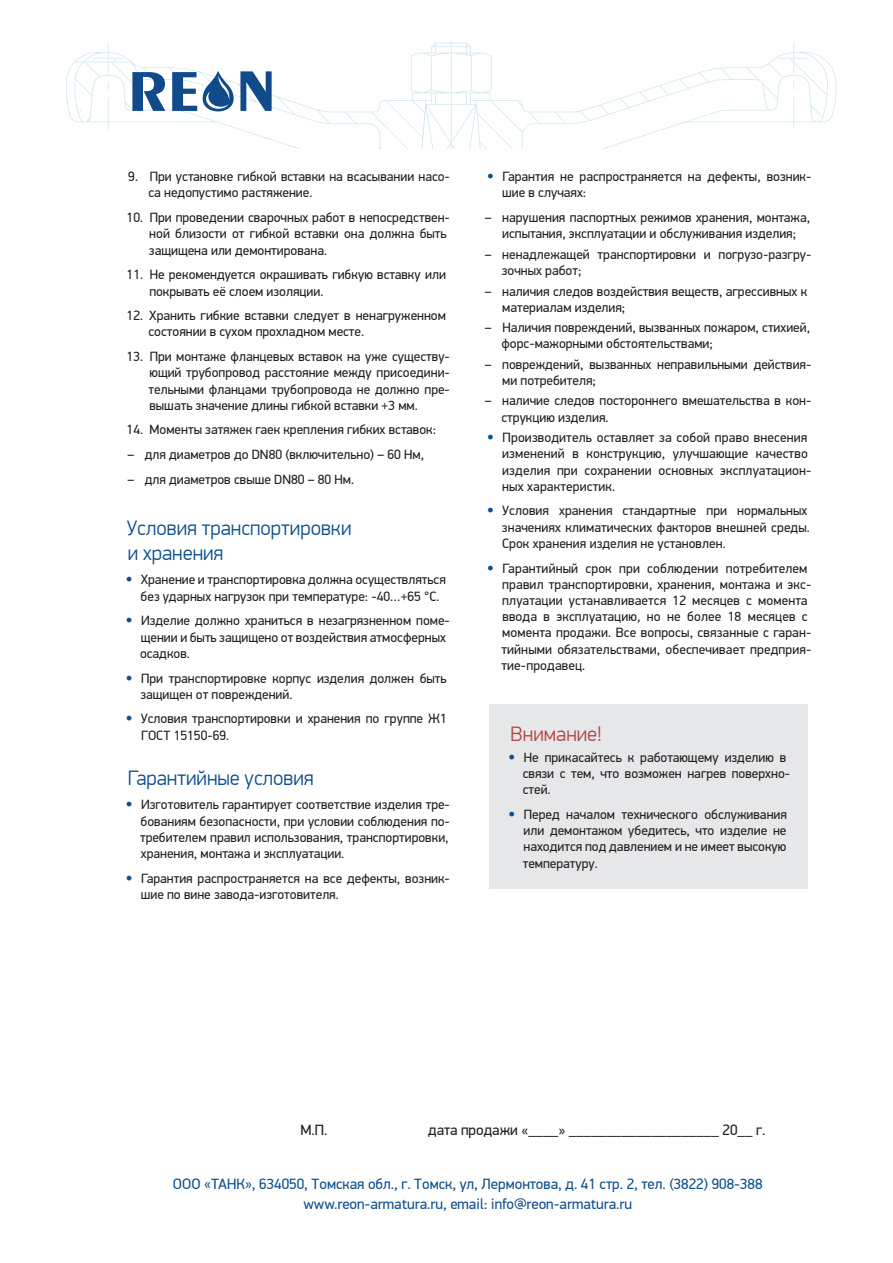
<style>
.page{position:relative;width:893px;height:1263px;background:#fff}
.page>*{position:absolute;margin:0;border:0;box-sizing:border-box;transform-origin:0 0}
.Н_1{font:300 21px/25.2px "PF Din Display Pro";color:#0f4f8d}
.zag2{font:300 21px "PF Din Display Pro";color:#b54647}
.t1{font:15px/19.5px "PF Din Display Pro";color:#0f4f8d;text-align:center}
.t2{font:15px "PF Din Display Pro";color:#231f20}
.t3{font:13.5px/16.2px "PF Din Display Pro";color:#231f20}
.s1{font-size:18px;color:#0f4f8d}
</style>
<div class="page">
<svg style="left:66px;top:41px;width:771px;height:108px"></svg>
<svg style="left:132px;top:71px;width:140px;height:45px"></svg>
<div style="left:489px;top:704px;width:319px;height:185px;background:#e6e7e9"></div>
<p class="t3" style="left:149px;top:169px;width:303px;text-indent:-20px">9. При установке гибкой вставки на всасывании насо&shy;са недопустимо растяжение.</p>
<p class="t3" style="left:149px;top:210px;width:302px;text-indent:-22px">10. При проведении сварочных работ в непосредствен&shy;ной близости от гибкой вставки она должна быть защищена или демонтирована.</p>
<p class="t3" style="left:149px;top:267px;width:298px;text-indent:-23px">11. Не рекомендуется окрашивать гибкую вставку или покрывать её слоем изоляции.</p>
<p class="t3" style="left:149px;top:308px;width:299px;text-indent:-22px">12. Хранить гибкие вставки следует в ненагруженном состоянии в сухом прохладном месте.</p>
<p class="t3" style="left:149px;top:349px;width:303px;text-align:justify;text-indent:-22px">13. При монтаже фланцевых вставок на уже существу&shy;ющий трубопровод расстояние между присоедини&shy;тельными фланцами трубопровода не должно пре&shy;вышать значение длины гибкой вставки +3 мм.</p>
<p class="t3" style="left:127px;top:422px;width:311px">14. Моменты затяжек гаек крепления гибких вставок:</p>
<p class="t3" style="left:128px;top:447px;width:298px">– для диаметров до DN80 (включительно) – 60 Нм,</p>
<p class="t3" style="left:128px;top:471px;width:228px">– для диаметров свыше DN80 – 80 Нм.</p>
<p class="Н_1" style="left:127px;top:515px;width:226px">Условия транспортировки и хранения</p>
<p class="t3" style="left:141px;top:572px;width:307px;text-indent:-15px"><span class="s1">•</span> Хранение и транспортировка должна осуществляться без ударных нагрузок при температуре: -40…+65 °С.</p>
<p class="t3" style="left:140px;top:613px;width:311px;text-indent:-15px"><span class="s1">•</span> Изделие должно храниться в незагрязненном поме&shy;щении и быть защищено от воздействия атмосферных осадков.</p>
<p class="t3" style="left:140px;top:670px;width:308px;text-indent:-15px"><span class="s1">•</span> При транспортировке корпус изделия должен быть защищен от повреждений.</p>
<p class="t3" style="left:141px;top:711px;width:307px;text-indent:-16px"><span class="s1">•</span> Условия транспортировки и хранения по группе Ж1<br>ГОСТ 15150-69.</p>
<p class="Н_1" style="left:128px;top:765px;width:187px">Гарантийные условия</p>
<p class="t3" style="left:140px;top:797px;width:311px;text-align:justify;text-indent:-15px"><span class="s1">•</span> Изготовитель гарантирует соответствие изделия тре&shy;бованиям безопасности, при условии соблюдения по&shy;требителем правил использования, транспортировки, хранения, монтажа и эксплуатации.</p>
<p class="t3" style="left:141px;top:870px;width:311px;text-indent:-15px"><span class="s1">•</span> Гарантия распространяется на все дефекты, возник&shy;шие по вине завода-изготовителя.</p>
<p class="t3" style="left:502px;top:169px;width:311px;text-indent:-15px"><span class="s1">•</span> Гарантия не распространяется на дефекты, возник&shy;шие в случаях:</p>
<p class="t3" style="left:485px;top:210px;width:327px;text-align:center">– нарушения паспортных режимов хранения, монтажа, испытания, эксплуатации и обслуживания изделия;</p>
<p class="t3" style="left:502px;top:246px;width:311px;text-indent:-17px">– ненадлежащей транспортировки и погрузо-разгру&shy;зочных работ;</p>
<p class="t3" style="left:502px;top:283px;width:307px;text-indent:-17px">– наличия следов воздействия веществ, агрессивных к материалам изделия;</p>
<p class="t3" style="left:501px;top:320px;width:310px;text-indent:-17px">– Наличия повреждений, вызванных пожаром, стихией, форс-мажорными обстоятельствами;</p>
<p class="t3" style="left:502px;top:356px;width:311px;text-indent:-17px">– повреждений, вызванных неправильными действия&shy;ми потребителя;</p>
<p class="t3" style="left:501px;top:393px;width:311px;text-indent:-17px">– наличие следов постороннего вмешательства в кон&shy;струкцию изделия.</p>
<p class="t3" style="left:502px;top:430px;width:311px;text-indent:-15px"><span class="s1">•</span> Производитель оставляет за собой право внесения изменений в конструкцию, улучшающие качество изделия при сохранении основных эксплуатацион&shy;ных характеристик.</p>
<p class="t3" style="left:502px;top:503px;width:309px;text-indent:-15px"><span class="s1">•</span> Условия хранения стандартные при нормальных значениях климатических факторов внешней среды.<br>Срок хранения изделия не установлен.</p>
<p class="t3" style="left:501px;top:560px;width:311px;text-indent:-15px"><span class="s1">•</span> Гарантийный срок при соблюдении потребителем правил транспортировки, хранения, монтажа и экс&shy;плуатации устанавливается 12 месяцев с момента ввода в эксплуатацию, но не более 18 месяцев с момента продажи. Все вопросы, связанные с гаран&shy;тийными обязательствами, обеспечивает предприя&shy;тие-продавец.</p>
<p class="zag2" style="left:511px;top:722px;width:93px">Внимание!</p>
<p class="t3" style="left:523px;top:749px;width:269px;text-indent:-15px"><span class="s1">•</span> Не прикасайтесь к работающему изделию в связи с тем, что возможен нагрев поверхно&shy;стей.</p>
<p class="t3" style="left:523px;top:806px;width:266px;text-align:justify;text-indent:-15px"><span class="s1">•</span> Перед началом технического обслуживания или демонтажом убедитесь, что изделие не находится под давлением и не имеет высокую температуру.</p>
<p class="t2" style="left:300px;top:1121px;width:28px">М.П.</p>
<p class="t2" style="left:428px;top:1121px;width:339px">дата продажи «____» ____________________ 20__ г.</p>
<p class="t1" style="left:173px;top:1174px;width:591px">ООО «ТАНК», 634050, Томская обл., г. Томск, ул, Лермонтова, д. 41 стр. 2, тел. (3822) 908-388 www.reon-armatura.ru, email: info@reon-armatura.ru</p>
</div>
